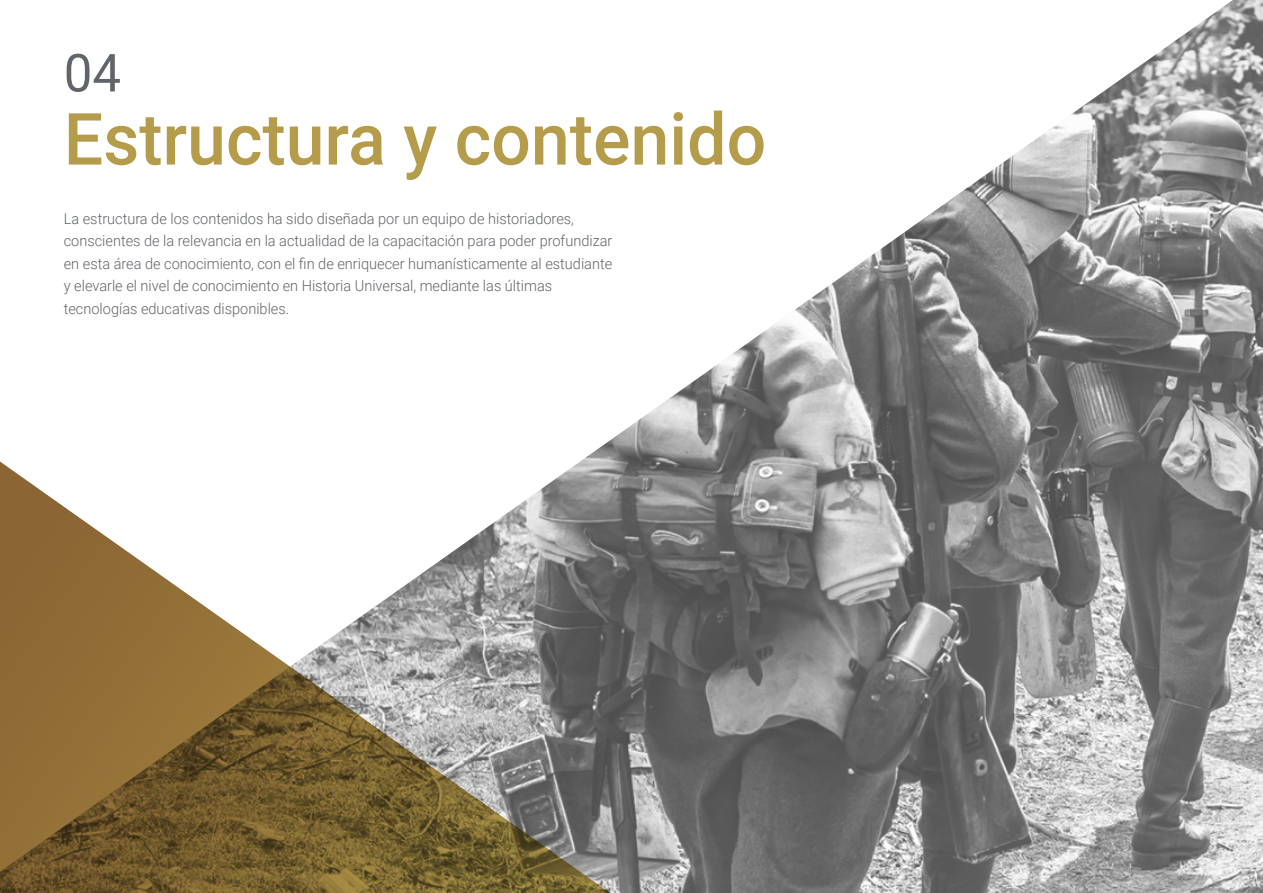
<style>
.page{position:relative;width:1263px;height:893px;background:#fff}
.page>*{position:absolute;margin:0;border:0;box-sizing:border-box;transform-origin:0 0}
.t1{font:500 72px "Roboto";color:#b49c4b}
.t2{font:52.5px "Roboto";color:#61646a}
.t3{font:300 15px/22.5px "Roboto";color:#61646a}
</style>
<div class="page">
<img style="left:602px;top:0;width:661px;height:893px">
<svg style="left:0;top:446px;width:640px;height:447px"></svg>
<h2 class="t2" style="left:64px;top:36px;width:59px">04</h2>
<h1 class="t1" style="left:64px;top:89px;width:704px">Estructura y contenido</h1>
<p class="t3" style="left:64px;top:207px;width:550px">La estructura de los contenidos ha sido diseñada por un equipo de historiadores, conscientes de la relevancia en la actualidad de la capacitación para poder profundizar en esta área de conocimiento, con el fin de enriquecer humanísticamente al estudiante y elevarle el nivel de conocimiento en Historia Universal, mediante las últimas tecnologías educativas disponibles.</p>
</div>
